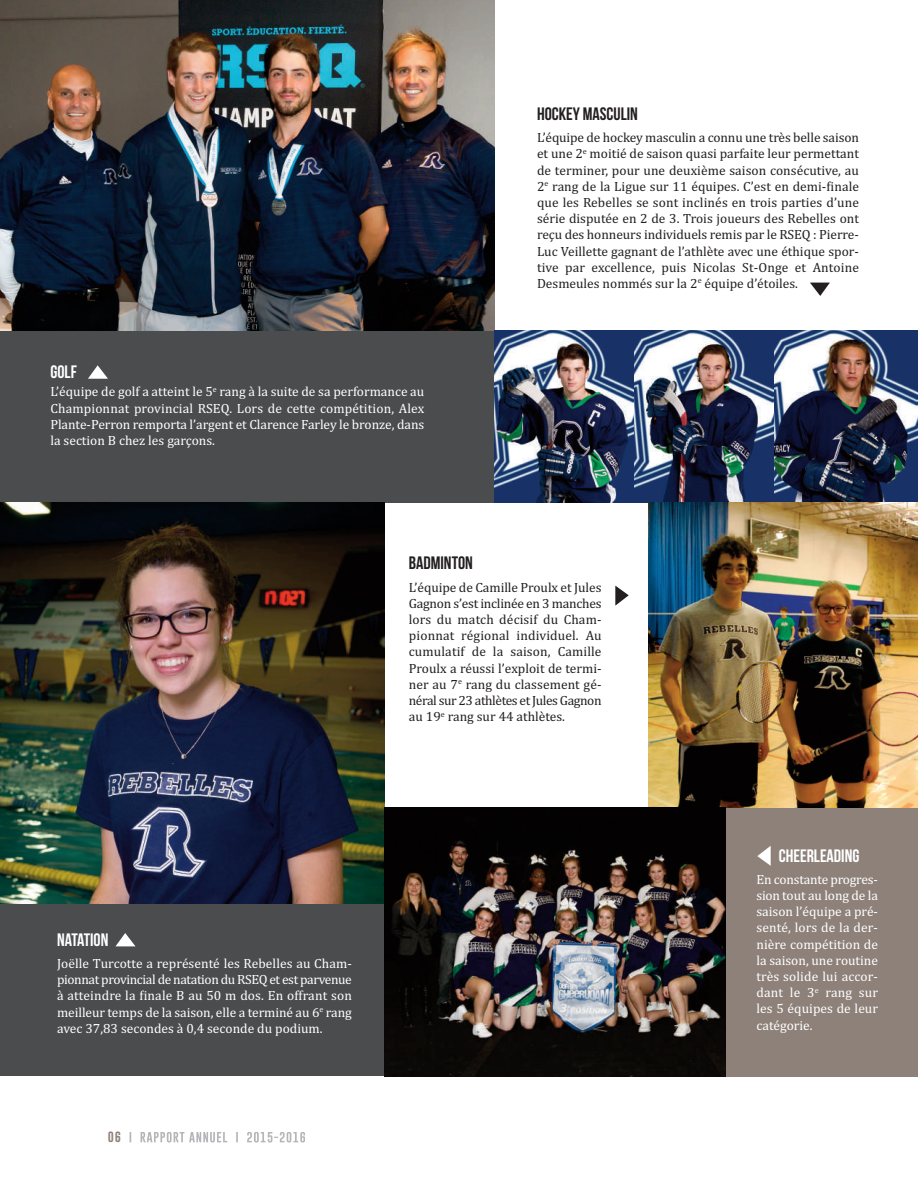
<style>
.page{position:relative;width:918px;height:1188px;background:#fff}
.page>*{position:absolute;margin:0;border:0;box-sizing:border-box;transform-origin:0 0}
.t1{font:18px "Bebas Neue";color:#fff}
.t2{font:18px "Bebas Neue";color:#231f20}
.t3{font:13.5px/16.2px "Cambria";color:#231f20;text-align:justify}
.t4{font:13.5px/16.2px "Cambria";color:#fff;text-align:justify}
.t5{font:10.8px "Gobold";color:#8e817a;scale:1.11 1}
</style>
<div class="page">
<div style="left:0;top:904px;width:385px;height:172px;background:#4b4c4d"></div>
<div style="left:725px;top:807px;width:193px;height:269px;background:#8e817a"></div>
<div style="left:0;top:330px;width:494px;height:173px;background:#4b4c4d"></div>
<svg style="left:88px;top:365px;width:20px;height:14px"></svg>
<svg style="left:810px;top:283px;width:20px;height:13px"></svg>
<svg style="left:615px;top:586px;width:14px;height:20px"></svg>
<svg style="left:757px;top:846px;width:14px;height:20px"></svg>
<svg style="left:130px;top:1132px;width:155px;height:11px"></svg>
<svg style="left:116px;top:933px;width:19px;height:13px"></svg>
<hr style="left:917px;top:0;width:1px;height:135px;background:#9b1716">
<img style="left:0;top:0;width:494px;height:330px">
<img style="left:773px;top:330px;width:145px;height:171px">
<img style="left:634px;top:330px;width:139px;height:173px">
<img style="left:494px;top:330px;width:140px;height:173px">
<img style="left:649px;top:503px;width:269px;height:304px">
<img style="left:0;top:503px;width:385px;height:401px">
<img style="left:385px;top:807px;width:340px;height:269px">
<h1 class="t1" style="left:50px;top:361px;width:28px">GOLF</h1>
<p class="t4" style="left:50px;top:384px;width:375px">L’équipe de golf a atteint le 5<sup>e</sup> rang à la suite de sa performance au Championnat provincial RSEQ. Lors de cette compétition, Alex Plante-Perron remporta l’argent et Clarence Farley le bronze, dans la section B chez les garçons.</p>
<h1 class="t2" style="left:537px;top:103px;width:102px">HOCKEY MASCULIN</h1>
<p class="t3" style="left:537px;top:129px;width:323px">L’équipe de hockey masculin a connu une très belle saison et une 2<sup>e</sup> moitié de saison quasi parfaite leur permettant de terminer, pour une deuxième saison consécutive, au 2<sup>e</sup> rang de la Ligue sur 11 équipes. C’est en demi-finale que les Rebelles se sont inclinés en trois parties d’une série disputée en 2 de 3. Trois joueurs des Rebelles ont reçu des honneurs individuels remis par le RSEQ : Pierre-Luc Veillette gagnant de l’athlète avec une éthique spor&shy;tive par excellence, puis Nicolas St-Onge et Antoine Desmeules nommés sur la 2<sup>e</sup> équipe d’étoiles.</p>
<h1 class="t2" style="left:409px;top:553px;width:66px">BADMINTON</h1>
<p class="t3" style="left:409px;top:579px;width:194px">L’équipe de Camille Proulx et Jules Gagnon s’est inclinée en 3 manches lors du match décisif du Cham&shy;pionnat régional individuel. Au cumulatif de la saison, Camille Proulx a réussi l’exploit de termi&shy;ner au 7<sup>e</sup> rang du classement gé&shy;néral sur 23 athlètes et Jules Gagnon au 19<sup>e</sup> rang sur 44 athlètes.</p>
<h1 class="t1" style="left:57px;top:929px;width:53px">NATATION</h1>
<p class="t4" style="left:57px;top:955px;width:296px">Joëlle Turcotte a représenté les Rebelles au Cham&shy;pionnat provincial de natation du RSEQ et est parvenue à atteindre la finale B au 50 m dos. En offrant son meilleur temps de la saison, elle a terminé au 6<sup>e</sup> rang avec 37,83 secondes à 0,4 seconde du podium.</p>
<p class="t5" style="left:108px;top:1132px;width:13px">06</p>
<h1 class="t1" style="left:779px;top:845px;width:82px">CHEERLEADING</h1>
<p class="t4" style="left:756px;top:871px;width:123px">En constante progres&shy;sion tout au long de la saison l’équipe a pré&shy;senté, lors de la der&shy;nière compétition de la saison, une routine très solide lui accor&shy;dant le 3<sup>e</sup> rang sur les 5 équipes de leur catégorie.</p>
</div>
